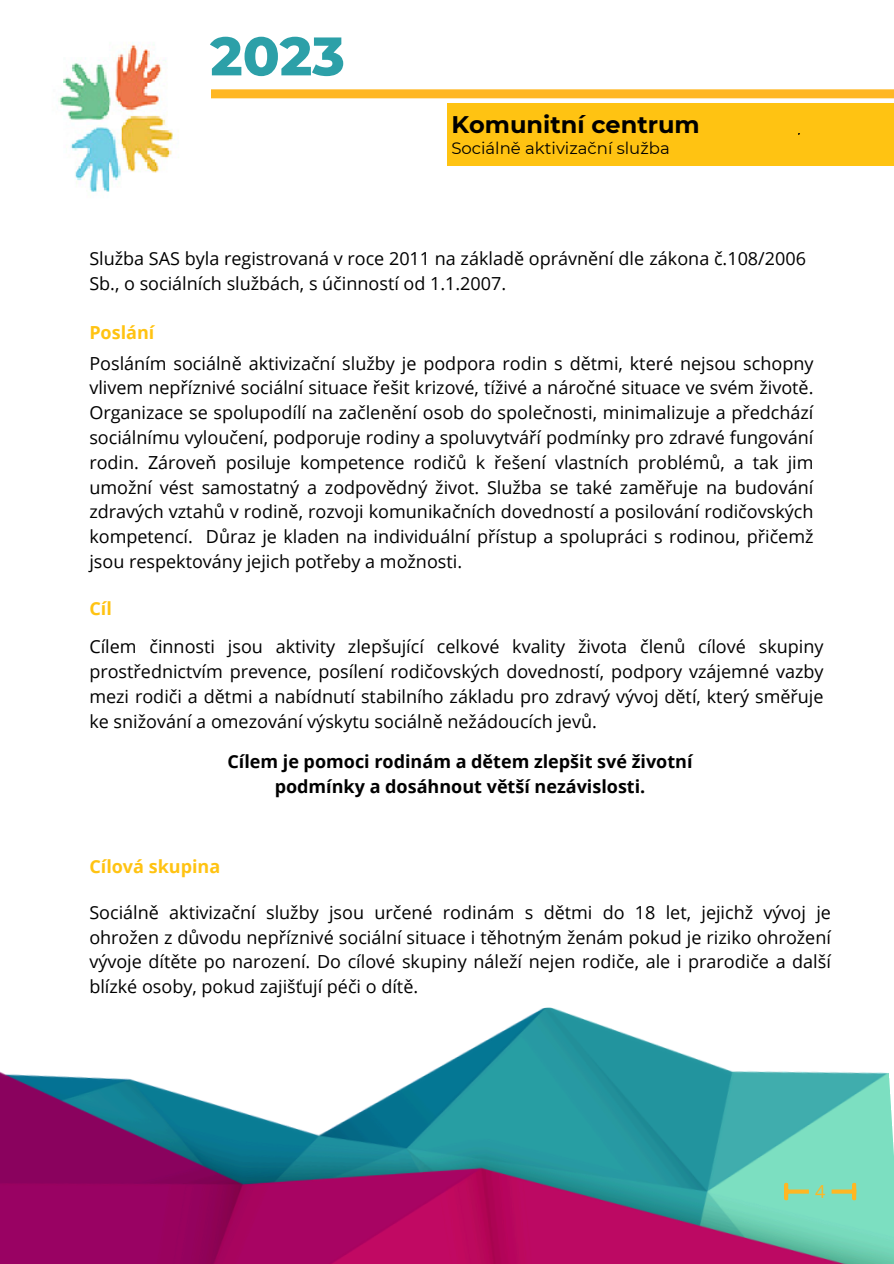
<style>
.page{position:relative;width:894px;height:1264px;background:#fff}
.page>*{position:absolute;margin:0;border:0;box-sizing:border-box;transform-origin:0 0}
.t1{font:800 54.15px "Montserrat";color:#2ca0a8}
.t2{font:700 24px "Montserrat";color:#000}
.t3{font:18px/24.8px "Open Sans";color:#000;text-align:justify}
.t4{font:700 18px/24.8px "Open Sans";color:#000;text-align:center}
.t5{font:700 18px "Open Sans";color:#ffc312}
.t6{font:18px "Open Sans";color:#ffb723}
.t7{font:16.5px "Montserrat";color:#000}
</style>
<div class="page">
<div style="left:446px;top:103px;width:447px;height:63px;background:#ffc312"></div>
<div style="left:210px;top:89px;width:683px;height:9px;background:#ffb723"></div>
<img style="left:58px;top:42px;width:121px;height:150px">
<img style="left:0;top:1007px;width:893px;height:256px">
<svg style="left:788px;top:1189px;width:63px;height:4px"></svg>
<div style="left:783px;top:1184px;width:5px;height:14px;background:#ffb723"></div>
<div style="left:851px;top:1184px;width:5px;height:14px;background:#ffb723"></div>
<p class="t1" style="left:210px;top:23px;width:136px">2023</p>
<p class="t2" style="left:451px;top:110px;width:250px">Komunitní centrum</p>
<h1 class="t7" style="left:451px;top:137px;width:220px">Sociálně aktivizační služba</h1>
<h2 class="t3" style="left:89px;top:245px;width:718px">Služba SAS byla registrovaná v roce 2011 na základě oprávnění dle zákona č.108/2006<br>Sb., o sociálních službách, s účinností od 1.1.2007.</h2>
<p class="t5" style="left:89px;top:319px;width:67px">Poslání</p>
<p class="t3" style="left:89px;top:350px;width:725px">Posláním sociálně aktivizační služby je podpora rodin s dětmi, které nejsou schopny vlivem nepříznivé sociální situace řešit krizové, tíživé a náročné situace ve svém životě.<br>Organizace se spolupodílí na začlenění osob do společnosti, minimalizuje a předchází sociálnímu vyloučení, podporuje rodiny a spoluvytváří podmínky pro zdravé fungování rodin. Zároveň posiluje kompetence rodičů k řešení vlastních problémů, a tak jim umožní vést samostatný a zodpovědný život. Služba se také zaměřuje na budování zdravých vztahů v rodině, rozvoji komunikačních dovedností a posilování rodičovských kompetencí. Důraz je kladen na individuální přístup a spolupráci s rodinou, přičemž jsou respektovány jejich potřeby a možnosti.</p>
<p class="t5" style="left:89px;top:596px;width:24px">Cíl</p>
<h2 class="t3" style="left:89px;top:634px;width:735px">Cílem činnosti jsou aktivity zlepšující celkové kvality života členů cílové skupiny prostřednictvím prevence, posílení rodičovských dovedností, podpory vzájemné vazby mezi rodiči a dětmi a nabídnutí stabilního základu pro zdravý vývoj dětí, který směřuje ke snižování a omezování výskytu sociálně nežádoucích jevů.</h2>
<h2 class="t4" style="left:227px;top:748px;width:466px">Cílem je pomoci rodinám a dětem zlepšit své životní podmínky a dosáhnout větší nezávislosti.</h2>
<p class="t5" style="left:89px;top:853px;width:132px">Cílová skupina</p>
<p class="t3" style="left:89px;top:899px;width:743px">Sociálně aktivizační služby jsou určené rodinám s dětmi do 18 let, jejichž vývoj je ohrožen z důvodu nepříznivé sociální situace i těhotným ženám pokud je riziko ohrožení vývoje dítěte po narození. Do cílové skupiny náleží nejen rodiče, ale i prarodiče a další blízké osoby, pokud zajišťují péči o dítě.</p>
<p class="t6" style="left:814px;top:1178px;width:12px">4</p>
</div>
